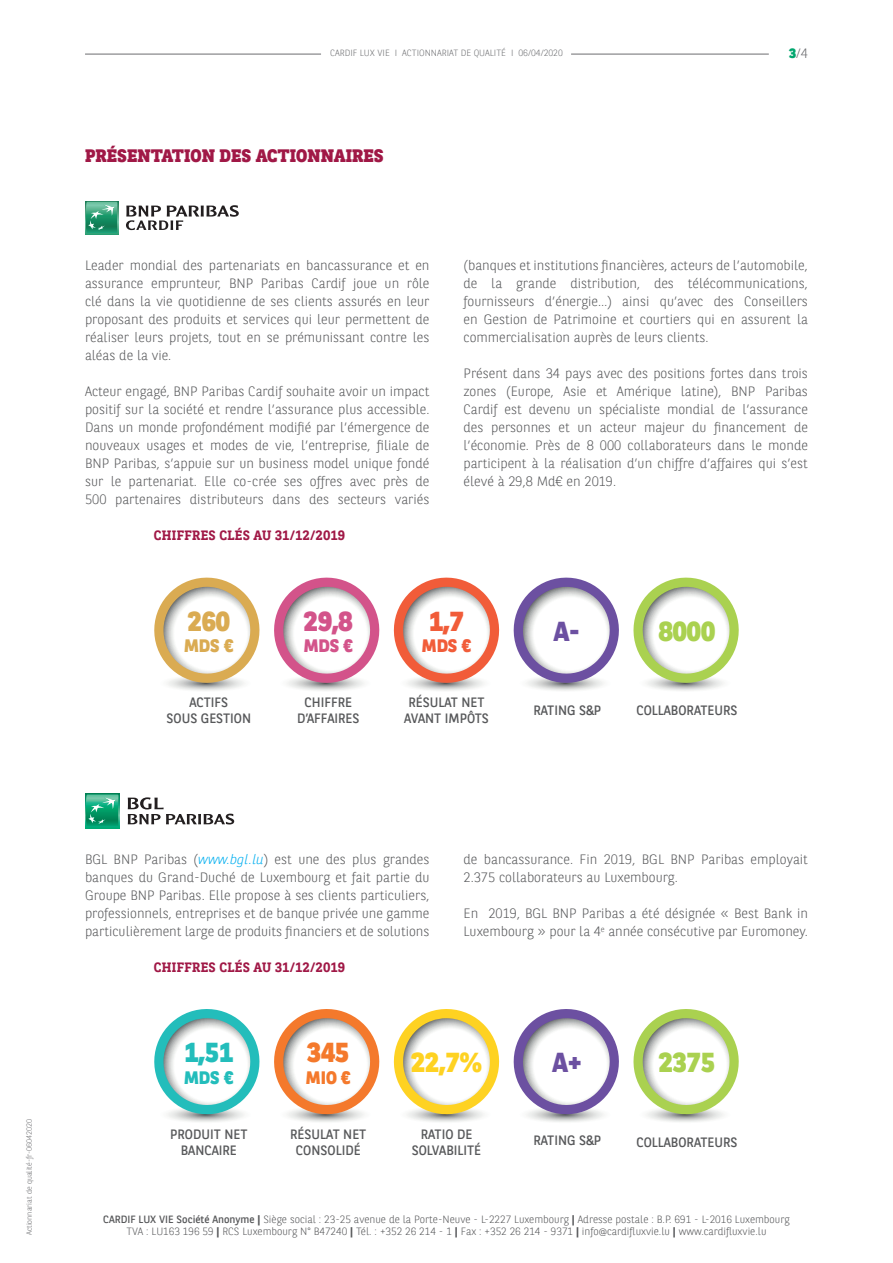
<style>
.page{position:relative;width:893px;height:1263px;background:#fff}
.page>*{position:absolute;margin:0;border:0;box-sizing:border-box;transform-origin:0 0}
.t1{font:800 27.45px "BNPP Sans";color:#aad150}
.t2{font:800 27.45px "BNPP Sans";color:#fed222}
.t3{font:800 27.45px "BNPP Sans";color:#23bdbb}
.t4{font:800 27.45px "BNPP Sans";color:#d3538a}
.t5{font:800 27.45px "BNPP Sans";color:#6c50a1}
.t6{font:800 27.45px "BNPP Sans";color:#daab52}
.t7{font:800 27.45px "BNPP Sans";color:#f4792c}
.t8{font:800 27.45px "BNPP Sans";color:#f15c39}
.t9{font:800 18px "BNPP Slab Serif";color:#a01846}
.t10{font:800 18px "BNPP Sans";color:#daab52}
.t11{font:800 18px "BNPP Sans";color:#23bdbb}
.t12{font:800 18px "BNPP Sans";color:#d3538a}
.t13{font:800 18px "BNPP Sans";color:#f4792c}
.t14{font:800 18px "BNPP Sans";color:#f15c39}
.t15{font:300 13.5px/18px "BNPP Sans";color:#57585a;text-align:justify}
.t16{font:13.5px/16.2px "BNPP Sans";color:#57585a;text-align:center}
.t17{font:700 13.5px "BNPP Slab Serif";letter-spacing:.01em;color:#a01846}
.t18{font:300 13.5px "BNPP Sans";color:#6c6d70}
.t19{font:300 10.5px "BNPP Sans";color:#57585a}
.t20{font:300 9px "BNPP Sans";color:#6c6d70}
.t21{font:300 7.5px "BNPP Sans";color:#6c6d70}
.s1{font-weight:800;color:#00a66e}
.s2{font-style:italic;color:#00aeef}
.s3{font-weight:400}
.s4{font-weight:700}
</style>
<div class="page">
<hr style="left:85px;top:54px;width:236px;height:1px;background:#6c6d70">
<hr style="left:571px;top:54px;width:198px;height:1px;background:#6c6d70">
<svg style="left:85px;top:201px;width:33px;height:33px"></svg>
<svg style="left:86px;top:202px;width:31px;height:31px"></svg>
<svg style="left:126px;top:205px;width:113px;height:25px"></svg>
<svg style="left:85px;top:794px;width:34px;height:34px"></svg>
<svg style="left:86px;top:794px;width:33px;height:33px"></svg>
<svg style="left:128px;top:797px;width:106px;height:27px"></svg>
<svg style="left:154px;top:577px;width:585px;height:114px"></svg>
<svg style="left:154px;top:1009px;width:585px;height:113px"></svg>
<p class="t20" style="left:330px;top:47px;width:234px">CARDIF LUX VIE I ACTIONNARIAT DE QUALITÉ I 06/04/2020</p>
<p class="t18" style="left:789px;top:44px;width:20px"><span class="s1">3</span>/4</p>
<h2 class="t9" style="left:85px;top:143px;width:300px">PRÉSENTATION DES ACTIONNAIRES</h2>
<p class="t15" style="left:85px;top:256px;width:346px">Leader mondial des partenariats en bancassurance et en assurance emprunteur, BNP Paribas Cardif joue un rôle clé dans la vie quotidienne de ses clients assurés en leur proposant des produits et services qui leur permettent de réaliser leurs projets, tout en se prémunissant contre les aléas de la vie.</p>
<p class="t15" style="left:85px;top:382px;width:346px">Acteur engagé, BNP Paribas Cardif souhaite avoir un impact positif sur la société et rendre l’assurance plus accessible.<br>Dans un monde profondément modifié par l’émergence de nouveaux usages et modes de vie, l’entreprise, filiale de BNP Paribas, s’appuie sur un business model unique fondé sur le partenariat. Elle co-crée ses offres avec près de 500 partenaires distributeurs dans des secteurs variés</p>
<p class="t17" style="left:154px;top:526px;width:193px">CHIFFRES CLÉS AU 31/12/2019</p>
<p class="t15" style="left:463px;top:256px;width:346px">(banques et institutions financières, acteurs de l’automobile, de la grande distribution, des télécommunications, fournisseurs d’énergie…) ainsi qu’avec des Conseillers en Gestion de Patrimoine et courtiers qui en assurent la commercialisation auprès de leurs clients.</p>
<p class="t15" style="left:463px;top:364px;width:346px">Présent dans 34 pays avec des positions fortes dans trois zones (Europe, Asie et Amérique latine), BNP Paribas Cardif est devenu un spécialiste mondial de l’assurance des personnes et un acteur majeur du financement de l’économie. Près de 8 000 collaborateurs dans le monde participent à la réalisation d’un chiffre d’affaires qui s’est élevé à 29,8 Md€ en 2019.</p>
<h1 class="t6" style="left:188px;top:602px;width:44px">260</h1>
<h2 class="t10" style="left:184px;top:633px;width:51px">MDS €</h2>
<p class="t16" style="left:167px;top:694px;width:86px">ACTIFS<br>SOUS GESTION</p>
<h1 class="t4" style="left:304px;top:602px;width:50px">29,8</h1>
<h2 class="t12" style="left:304px;top:633px;width:51px">MDS €</h2>
<p class="t16" style="left:297px;top:694px;width:64px">CHIFFRE<br>D’AFFAIRES</p>
<h1 class="t8" style="left:429px;top:602px;width:36px">1,7</h1>
<h2 class="t14" style="left:422px;top:633px;width:51px">MDS €</h2>
<p class="t16" style="left:404px;top:694px;width:86px">RÉSULAT NET<br>AVANT IMPÔTS</p>
<h1 class="t5" style="left:554px;top:612px;width:28px">A-</h1>
<p class="t16" style="left:533px;top:702px;width:69px">RATING S&amp;P</p>
<h1 class="t1" style="left:659px;top:612px;width:58px">8000</h1>
<p class="t16" style="left:636px;top:702px;width:103px">COLLABORATEURS</p>
<p class="t21" style="left:24px;top:1235px;width:118px;rotate:-90deg">Actionnariat de qualité-fr-06042020</p>
<p class="t15" style="left:85px;top:850px;width:346px">BGL BNP Paribas (<span class="s2">www.bgl.lu</span>) est une des plus grandes banques du Grand-Duché de Luxembourg et fait partie du Groupe BNP Paribas. Elle propose à ses clients particuliers, professionnels, entreprises et de banque privée une gamme particulièrement large de produits financiers et de solutions</p>
<p class="t15" style="left:463px;top:850px;width:346px">de bancassurance. Fin 2019, BGL BNP Paribas employait<br>2.375 collaborateurs au Luxembourg.</p>
<p class="t15" style="left:463px;top:904px;width:346px">En 2019, BGL BNP Paribas a été désignée « Best Bank in<br>Luxembourg » pour la 4<sup>e</sup> année consécutive par Euromoney.</p>
<p class="t17" style="left:154px;top:958px;width:193px">CHIFFRES CLÉS AU 31/12/2019</p>
<h1 class="t3" style="left:184px;top:1033px;width:50px">1,51</h1>
<h2 class="t11" style="left:184px;top:1065px;width:51px">MDS €</h2>
<p class="t16" style="left:170px;top:1125px;width:79px">PRODUIT NET<br>BANCAIRE</p>
<h1 class="t7" style="left:307px;top:1033px;width:44px">345</h1>
<h2 class="t13" style="left:306px;top:1065px;width:46px">MIO €</h2>
<p class="t16" style="left:290px;top:1125px;width:78px">RÉSULAT NET<br>CONSOLIDÉ</p>
<h1 class="t2" style="left:411px;top:1044px;width:72px">22,7%</h1>
<h1 class="t5" style="left:552px;top:1044px;width:31px">A+</h1>
<p class="t16" style="left:412px;top:1125px;width:71px">RATIO DE<br>SOLVABILITÉ</p>
<p class="t16" style="left:533px;top:1132px;width:69px">RATING S&amp;P</p>
<h1 class="t1" style="left:659px;top:1044px;width:58px">2375</h1>
<p class="t16" style="left:636px;top:1133px;width:103px">COLLABORATEURS</p>
<p class="t19" style="left:103px;top:1212px;width:688px"><span class="s3">CARDIF LUX VIE Société Anonyme</span> <span class="s4">|</span> Siège social : 23-25 avenue de la Porte-Neuve - L-2227 Luxembourg <span class="s4">|</span> Adresse postale : B.P. 691 - L-2016 Luxembourg</p>
<p class="t19" style="left:126px;top:1224px;width:641px">TVA : LU163 196 59 <span class="s4">|</span> RCS Luxembourg N° B47240 <span class="s4">|</span> Tél. : +352 26 214 - 1 <span class="s4">|</span> Fax : +352 26 214 - 9371 <span class="s4">|</span> info@cardifluxvie.lu <span class="s4">|</span> www.cardifluxvie.lu</p>
</div>
